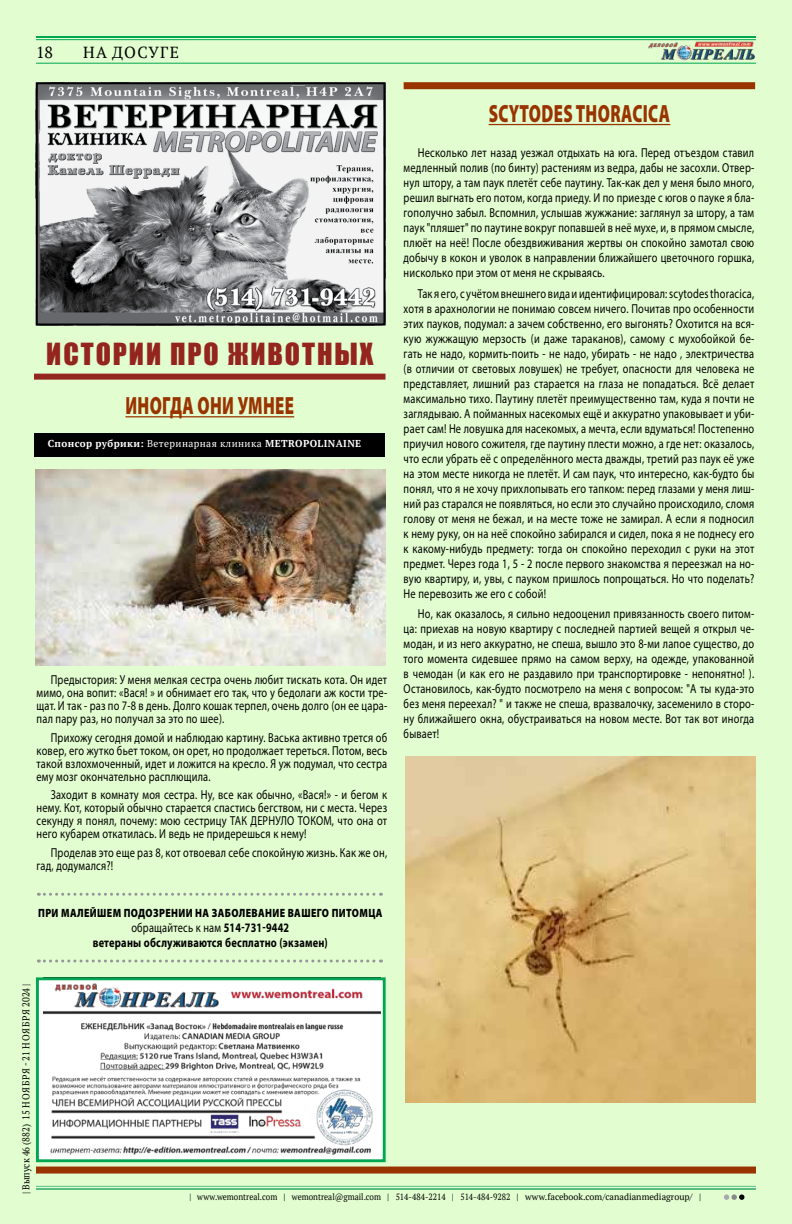
<style>
.page{position:relative;width:792px;height:1224px;background:#e2fdcf}
.page>*{position:absolute;margin:0;border:0;box-sizing:border-box;transform-origin:0 0}
.t1{font:28px "Impact";letter-spacing:.07em;color:#94251e}
.t2{font:900 25px "Myriad Pro";letter-spacing:.02em;color:#930;scale:.67 1}
.t3{font:16px "PT Serif";letter-spacing:.08em;color:#000}
.t4{font:13px/15px "Myriad Pro";letter-spacing:.02em;color:#000;text-align:justify;scale:.8 1}
.t5{font:700 13px/15px "Myriad Pro";letter-spacing:.02em;color:#000;text-align:center;scale:.78 1}
.t6{font:900 12px "Myriad Pro";letter-spacing:.04em;color:#000;scale:.82 1}
.t7{font:700 10px "PT Serif";letter-spacing:.04em;color:#fff}
.t8{font:10px "PT Serif";color:#000;scale:.9 1}
.t9{font:9px "PT Serif";color:#000;scale:.9 1}
.s1{font-weight:400}
</style>
<div class="page">
<img style="left:648px;top:41px;width:107px;height:20px">
<hr style="left:36px;top:63px;width:720px;height:1px;background:#00a651">
<hr style="left:36px;top:1186px;width:720px;height:1px;background:#57bd84">
<hr style="left:36px;top:1188px;width:720px;height:2px;background:#57bd84">
<hr style="left:36px;top:36px;width:720px;height:2px;background:#00a651">
<hr style="left:36px;top:39px;width:720px;height:1px;background:#00a651">
<svg style="left:724px;top:1194px;width:20px;height:6px"></svg>
<div style="left:36px;top:1167px;width:720px;height:7px;background:#930"></div>
<img style="left:39px;top:85px;width:344px;height:238px">
<div style="left:36px;top:82px;width:350px;height:244px;border:2px solid #000"></div>
<div style="left:34px;top:374px;width:352px;height:6px;background:#94251e"></div>
<div style="left:34px;top:433px;width:351px;height:24px;background:#000"></div>
<svg style="left:38px;top:893px;width:343px;height:3px"></svg>
<svg style="left:38px;top:960px;width:343px;height:3px"></svg>
<hr style="left:125px;top:416px;width:169px;height:1px;background:#930">
<hr style="left:489px;top:124px;width:181px;height:1px;background:#930">
<div style="left:37px;top:979px;width:347px;height:182px;background:#fff"></div>
<img style="left:43px;top:983px;width:337px;height:172px">
<div style="left:36px;top:977px;width:350px;height:185px;border:3px solid #00a651"></div>
<div style="left:404px;top:82px;width:351px;height:7px;background:#930"></div>
<img style="left:405px;top:757px;width:350px;height:346px">
<img style="left:35px;top:469px;width:350px;height:197px">
<p class="t3" style="left:36px;top:42px;width:19px">18</p>
<p class="t3" style="left:83px;top:42px;width:97px">НА ДОСУГЕ</p>
<h1 class="t1" style="left:46px;top:332px;width:328px">ИСТОРИИ ПРО ЖИВОТНЫХ</h1>
<h2 class="t2" style="left:125px;top:392px;width:253px">ИНОГДА ОНИ УМНЕЕ</h2>
<p class="t7" style="left:48px;top:436px;width:315px">Спонсор рубрики: <span class="s1">Ветеринарная клиника</span> METROPOLINAINE</p>
<p class="t4" style="left:37px;top:673px;width:440px;line-height:13px;text-indent:14px">Предыстория: У меня мелкая сестра очень любит тискать кота. Он идет мимо, она вопит: «Вася! » и обнимает его так, что у бедолаги аж кости тре&shy;щат. И так - раз по 7-8 в день. Долго кошак терпел, очень долго (он ее цара&shy;пал пару раз, но получал за это по шее).</p>
<p class="t4" style="left:37px;top:731px;width:440px;line-height:13px;text-indent:14px">Прихожу сегодня домой и наблюдаю картину. Васька активно трется об ковер, его жутко бьет током, он орет, но продолжает тереться. Потом, весь такой взлохмоченный, идет и ложится на кресло. Я уж подумал, что сестра ему мозг окончательно расплющила.</p>
<p class="t4" style="left:37px;top:788px;width:440px;line-height:13px;text-indent:14px">Заходит в комнату моя сестра. Ну, все как обычно, «Вася!» - и бегом к нему. Кот, который обычно старается спастись бегством, ни с места. Через секунду я понял, почему: мою сестрицу ТАК ДЕРНУЛО ТОКОМ, что она от него кубарем откатилась. И ведь не придерешься к нему!</p>
<p class="t4" style="left:37px;top:846px;width:440px;line-height:13px;text-indent:14px">Проделав это еще раз 8, кот отвоевал себе спокойную жизнь. Как же он, гад, додумался?!</p>
<p class="t6" style="left:38px;top:906px;width:421px">ПРИ МАЛЕЙШЕМ ПОДОЗРЕНИИ НА ЗАБОЛЕВАНИЕ ВАШЕГО ПИТОМЦА</p>
<p class="t5" style="left:93px;top:920px;width:303px"><span class="s1">обращайтесь к нам</span> 514-731-9442<br>ветераны обслуживаются бесплатно (экзамен)</p>
<h2 class="t2" style="left:489px;top:99px;width:272px">SCYTODES THORACICA</h2>
<p class="t4" style="left:404px;top:145px;width:440px;text-indent:14px">Несколько лет назад уезжал отдыхать на юга. Перед отъездом ставил медленный полив (по бинту) растениям из ведра, дабы не засохли. Отвер&shy;нул штору, а там паук плетёт себе паутину. Так-как дел у меня было много, решил выгнать его потом, когда приеду. И по приезде с югов о пауке я бла&shy;гополучно забыл. Вспомнил, услышав жужжание: заглянул за штору, а там паук "пляшет" по паутине вокруг попавшей в неё мухе, и, в прямом смысле, плюёт на неё! После обездвиживания жертвы он спокойно замотал свою добычу в кокон и уволок в направлении ближайшего цветочного горшка, нисколько при этом от меня не скрываясь.</p>
<p class="t4" style="left:404px;top:286px;width:440px;text-indent:14px">Так я его, с учётом внешнего вида и идентифицировал: scytodes thoracica, хотя в арахнологии не понимаю совсем ничего. Почитав про особенности этих пауков, подумал: а зачем собственно, его выгонять? Охотится на вся&shy;кую жужжащую мерзость (и даже тараканов), самому с мухобойкой бе&shy;гать не надо, кормить-поить - не надо, убирать - не надо , электричества (в отличии от световых ловушек) не требует, опасности для человека не представляет, лишний раз старается на глаза не попадаться. Всё делает максимально тихо. Паутину плетёт преимущественно там, куда я почти не заглядываю. А пойманных насекомых ещё и аккуратно упаковывает и уби&shy;рает сам! Не ловушка для насекомых, а мечта, если вдуматься! Постепенно приучил нового сожителя, где паутину плести можно, а где нет: оказалось, что если убрать её с определённого места дважды, третий раз паук её уже на этом месте никогда не плетёт. И сам паук, что интересно, как-будто бы понял, что я не хочу прихлопывать его тапком: перед глазами у меня лиш&shy;ний раз старался не появляться, но если это случайно происходило, сломя голову от меня не бежал, и на месте тоже не замирал. А если я подносил к нему руку, он на неё спокойно забирался и сидел, пока я не поднесу его к какому-нибудь предмету: тогда он спокойно переходил с руки на этот предмет. Через года 1, 5 - 2 после первого знакомства я переезжал на но&shy;вую квартиру, и, увы, с пауком пришлось попрощаться. Но что поделать?<br>Не перевозить же его с собой!</p>
<p class="t4" style="left:404px;top:606px;width:440px;text-indent:14px">Но, как оказалось, я сильно недооценил привязанность своего питом&shy;ца: приехав на новую квартиру с последней партией вещей я открыл че&shy;модан, и из него аккуратно, не спеша, вышло это 8-ми лапое существо, до того момента сидевшее прямо на самом верху, на одежде, упакованной в чемодан (и как его не раздавило при транспортировке - непонятно! ).<br>Остановилось, как-будто посмотрело на меня с вопросом: "А ты куда-это без меня переехал? " и также не спеша, вразвалочку, засеменило в сторо&shy;ну ближайшего окна, обустраиваться на новом месте. Вот так вот иногда бывает!</p>
<p class="t8" style="left:20px;top:1194px;width:236px;rotate:-90deg">| Выпуск 46 (882) 15 НОЯБРЯ - 21 НОЯБРЯ 2024 |</p>
<p class="t9" style="left:190px;top:1191px;width:570px">| www.wemontreal.com | wemontreal@gmail.com | 514-484-2214 | 514-484-9282 | www.facebook.com/canadianmediagroup/ |</p>
</div>
